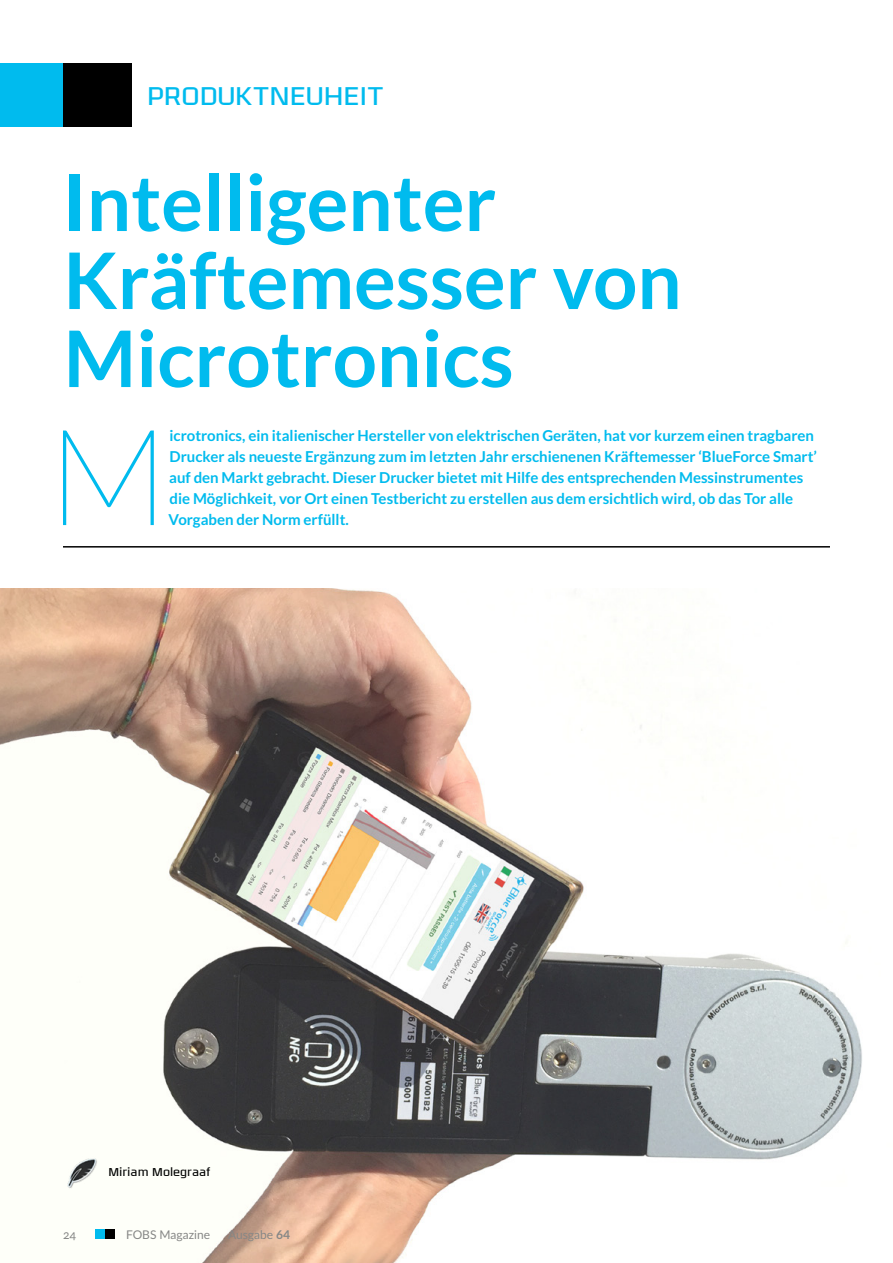
<style>
.page{position:relative;width:893px;height:1263px;background:#fff}
.page>*{position:absolute;margin:0;border:0;box-sizing:border-box;transform-origin:0 0}
.t1{font:100 134.55px "Lato";color:#0be}
.t2{font:700 78px/78px "Lato";color:#0be}
.t3{font:300 27px "Olney";color:#0be}
.t4{font:700 15px/21px "Lato";color:#0be}
.t5{font:12px "Lato";color:#868786}
.t6{font:300 12px "Olney";color:#000}
.s1{font-weight:700}
</style>
<div class="page">
<div style="left:0;top:63px;width:63px;height:63px;background:#0be"></div>
<div style="left:63px;top:63px;width:69px;height:63px;background:#000"></div>
<img style="left:0;top:588px;width:862px;height:675px">
<div style="left:105px;top:1229px;width:10px;height:10px;background:#000"></div>
<div style="left:95px;top:1229px;width:10px;height:10px;background:#0be"></div>
<img style="left:63px;top:1149px;width:40px;height:42px">
<hr style="left:63px;top:546px;width:767px;height:2px;background:#000">
<h3 class="t3" style="left:147px;top:78px;width:238px">PRODUKTNEUHEIT</h3>
<h2 class="t2" style="left:62px;top:162px;width:621px">Intelligenter<br>Kräftemesser von<br>Microtronics</h2>
<h1 class="t1" style="left:48px;top:385px;width:122px">M</h1>
<p class="t4" style="left:169px;top:425px;width:650px">icrotronics, ein italienischer Hersteller von elektrischen Geräten, hat vor kurzem einen tragbaren Drucker als neueste Ergänzung zum im letzten Jahr erschienenen Kräftemesser ‘BlueForce Smart’ auf den Markt gebracht. Dieser Drucker bietet mit Hilfe des entsprechenden Messinstrumentes die Möglichkeit, vor Ort einen Testbericht zu erstellen aus dem ersichtlich wird, ob das Tor alle Vorgaben der Norm erfüllt.</p>
<p class="t5" style="left:63px;top:1226px;width:15px">24</p>
<p class="t6" style="left:108px;top:1163px;width:104px">Miriam Molegraaf</p>
<p class="t5" style="left:126px;top:1226px;width:86px">FOBS Magazine</p>
<p class="t5" style="left:228px;top:1226px;width:64px">Ausgabe <span class="s1">64</span></p>
</div>
